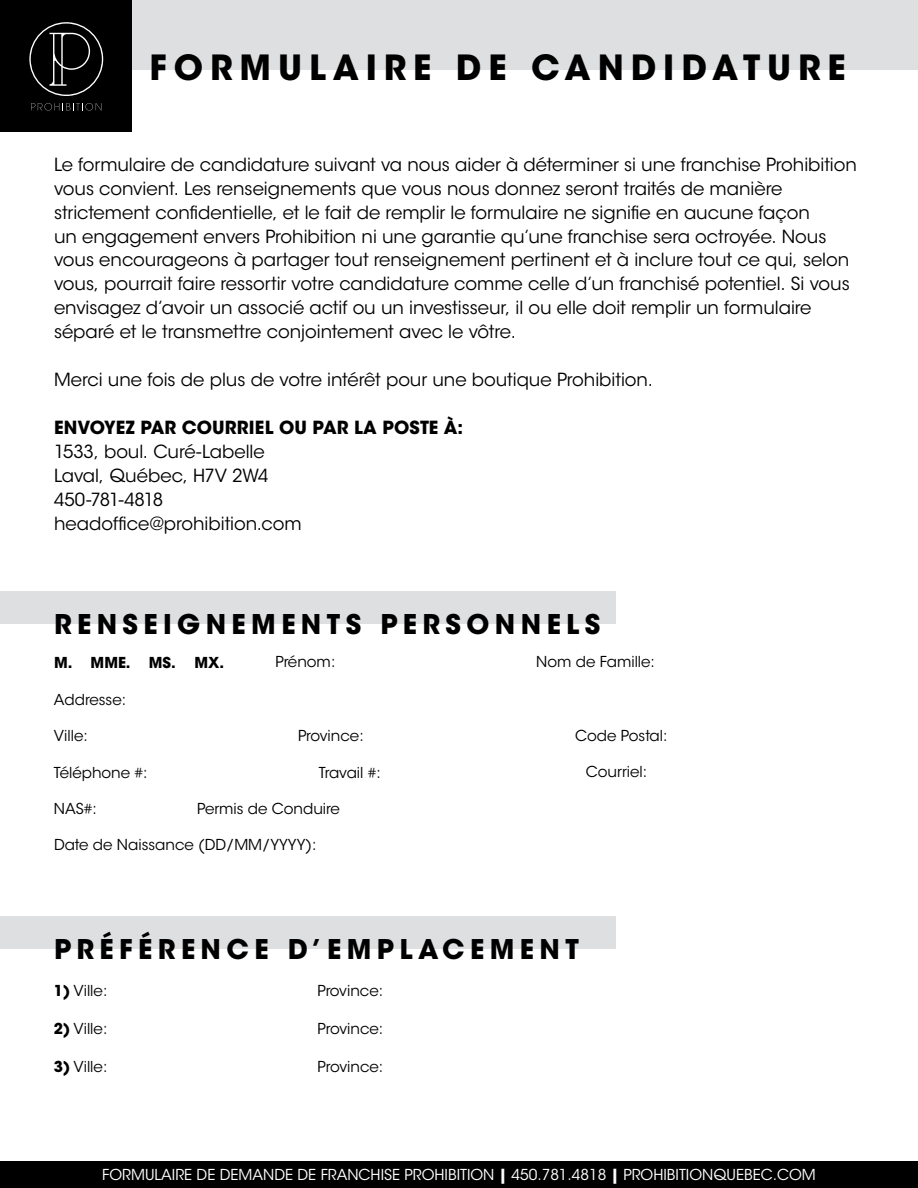
<style>
.page{position:relative;width:918px;height:1188px;background:#fff}
.page>*{position:absolute;margin:0;border:0;box-sizing:border-box;transform-origin:0 0}
.t1{font:700 34.5px "ITC Avant Garde Std";letter-spacing:.2em;color:#000}
.t2{font:700 27px "ITC Avant Garde Std";letter-spacing:.2em;color:#000}
.t3{font:18px/24px "ITC Avant Garde Std";color:#000}
.t4{font:700 18px "ITC Avant Garde Std";letter-spacing:.005em;color:#000}
.t5{font:15px "ITC Avant Garde Std";color:#000}
.t6{font:15px "ITC Avant Garde Std";color:#fff}
.t7{font:700 15px "ITC Avant Garde Std";color:#000}
.s1{font-weight:700}
</style>
<div class="page">
<div style="left:0;top:0;width:918px;height:70px;background:#dedfe0"></div>
<div style="left:0;top:0;width:131px;height:131px;background:#000"></div>
<svg style="left:31px;top:103px;width:70px;height:8px"></svg>
<svg style="left:29px;top:22px;width:74px;height:74px"></svg>
<div style="left:0;top:1161px;width:918px;height:27px;background:#000"></div>
<div style="left:0;top:592px;width:616px;height:32px;background:#dedfe0"></div>
<div style="left:0;top:917px;width:616px;height:32px;background:#dedfe0"></div>
<h1 class="t1" style="left:150px;top:44px;width:698px">FORMULAIRE DE CANDIDATURE</h1>
<p class="t3" style="left:54px;top:152px;width:805px">Le formulaire de candidature suivant va nous aider à déterminer si une franchise Prohibition vous convient. Les renseignements que vous nous donnez seront traités de manière strictement confidentielle, et le fait de remplir le formulaire ne signifie en aucune façon<br>un engagement envers Prohibition ni une garantie qu’une franchise sera octroyée. Nous vous encourageons à partager tout renseignement pertinent et à inclure tout ce qui, selon vous, pourrait faire ressortir votre candidature comme celle d’un franchisé potentiel. Si vous envisagez d’avoir un associé actif ou un investisseur, il ou elle doit remplir un formulaire séparé et le transmettre conjointement avec le vôtre.</p>
<p class="t3" style="left:54px;top:368px;width:600px">Merci une fois de plus de votre intérêt pour une boutique Prohibition.</p>
<p class="t4" style="left:54px;top:416px;width:411px">ENVOYEZ PAR COURRIEL OU PAR LA POSTE À:</p>
<p class="t3" style="left:54px;top:440px;width:249px">1533, boul. Curé-Labelle<br>Laval, Québec, H7V 2W4<br>450-781-4818 headoffice@prohibition.com</p>
<h2 class="t2" style="left:54px;top:606px;width:548px">RENSEIGNEMENTS PERSONNELS</h2>
<p class="t7" style="left:54px;top:653px;width:172px">M. MME. MS. MX.</p>
<p class="t5" style="left:275px;top:653px;width:61px">Prénom:</p>
<p class="t5" style="left:536px;top:653px;width:120px">Nom de Famille:</p>
<p class="t5" style="left:54px;top:691px;width:74px">Addresse:</p>
<p class="t5" style="left:54px;top:727px;width:35px">Ville:</p>
<p class="t5" style="left:298px;top:727px;width:67px">Province:</p>
<p class="t5" style="left:575px;top:727px;width:94px">Code Postal:</p>
<p class="t5" style="left:54px;top:763px;width:95px">Téléphone #:</p>
<p class="t5" style="left:54px;top:799px;width:44px">NAS#:</p>
<p class="t5" style="left:319px;top:763px;width:63px">Travail #:</p>
<p class="t5" style="left:197px;top:799px;width:144px">Permis de Conduire</p>
<p class="t5" style="left:586px;top:763px;width:63px">Courriel:</p>
<p class="t5" style="left:54px;top:836px;width:264px">Date de Naissance (DD/MM/YYYY):</p>
<h2 class="t2" style="left:54px;top:932px;width:526px">PRÉFÉRENCE D’EMPLACEMENT</h2>
<p class="t5" style="left:54px;top:981px;width:55px"><span class="s1">1)</span> Ville:</p>
<p class="t5" style="left:54px;top:1019px;width:55px"><span class="s1">2)</span> Ville:</p>
<p class="t5" style="left:54px;top:1057px;width:55px"><span class="s1">3)</span> Ville:</p>
<p class="t5" style="left:317px;top:981px;width:67px">Province:</p>
<p class="t5" style="left:318px;top:1019px;width:67px">Province:</p>
<p class="t5" style="left:318px;top:1057px;width:67px">Province:</p>
<p class="t6" style="left:102px;top:1166px;width:715px">FORMULAIRE DE DEMANDE DE FRANCHISE PROHIBITION <span class="s1">|</span> 450.781.4818 <span class="s1">|</span> PROHIBITIONQUEBEC.COM</p>
</div>
